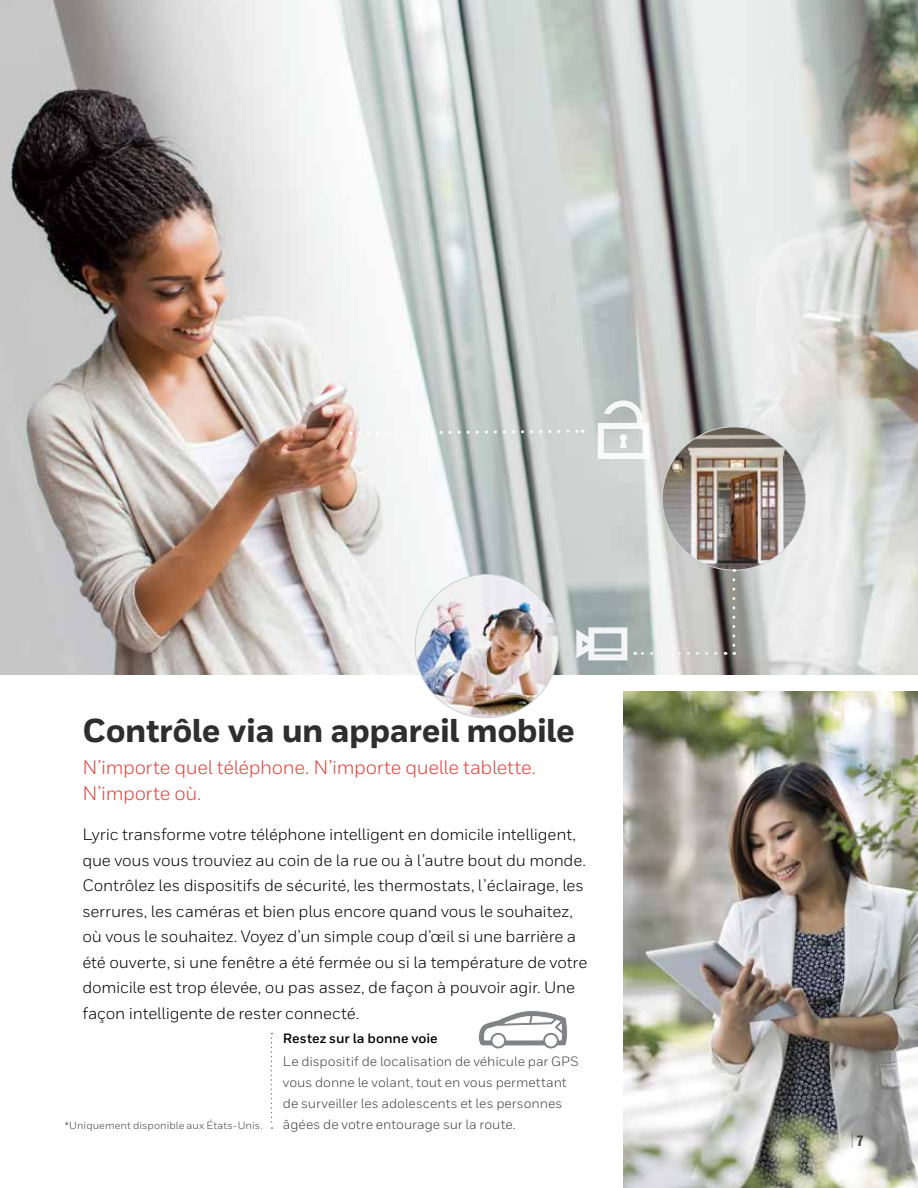
<style>
.page{position:relative;width:918px;height:1188px;background:#fff}
.page>*{position:absolute;margin:0;border:0;box-sizing:border-box;transform-origin:0 0}
.t1{font:800 33px "Honeywell Sans";letter-spacing:-.015em;color:#2e2e2f}
.t2{font:19.5px/25.5px "Honeywell Sans";letter-spacing:-.015em;color:#df413a}
.t3{font:300 18.75px "Honeywell Cond";color:#414042;scale:.8 1}
.t4{font:16.5px/25.5px "Honeywell Sans";letter-spacing:-.01em;color:#000}
.t5{font:13.5px/21px "Honeywell Sans";color:#414042}
.t6{font:700 13.5px "Honeywell Sans";color:#000}
.t7{font:10.5px "Honeywell Sans";letter-spacing:.005em;color:#414042}
.s1{font-weight:800;font-size:15px}
</style>
<div class="page">
<img style="left:1px;top:0;width:917px;height:675px">
<img style="left:0;top:0;width:1px;height:675px">
<img style="left:662px;top:427px;width:143px;height:143px;border-radius:72px">
<img style="left:623px;top:691px;width:295px;height:497px">
<svg style="left:576px;top:627px;width:51px;height:33px"></svg>
<svg style="left:350px;top:428px;width:233px;height:8px"></svg>
<svg style="left:598px;top:400px;width:51px;height:59px"></svg>
<img style="left:415px;top:575px;width:143px;height:143px;border-radius:72px">
<svg style="left:479px;top:1011px;width:88px;height:38px"></svg>
<svg style="left:271px;top:1033px;width:1px;height:96px"></svg>
<svg style="left:732px;top:580px;width:3px;height:75px"></svg>
<svg style="left:635px;top:652px;width:81px;height:3px"></svg>
<h1 class="t1" style="left:82px;top:711px;width:494px">Contrôle via un appareil mobile</h1>
<p class="t2" style="left:82px;top:755px;width:455px">N’importe quel téléphone. N’importe quelle tablette.<br>N’importe où.</p>
<p class="t4" style="left:82px;top:822px;width:506px">Lyric transforme votre téléphone intelligent en domicile intelligent, que vous vous trouviez au coin de la rue ou à l’autre bout du monde.<br>Contrôlez les dispositifs de sécurité, les thermostats, l’éclairage, les serrures, les caméras et bien plus encore quand vous le souhaitez, où vous le souhaitez. Voyez d’un simple coup d’œil si une barrière a été ouverte, si une fenêtre a été fermée ou si la température de votre domicile est trop élevée, ou pas assez, de façon à pouvoir agir. Une façon intelligente de rester connecté.</p>
<p class="t6" style="left:283px;top:1030px;width:156px">Restez sur la bonne voie</p>
<p class="t5" style="left:283px;top:1051px;width:297px">Le dispositif de localisation de véhicule par GPS vous donne le volant, tout en vous permettant de surveiller les adolescents et les personnes</p>
<p class="t7" style="left:65px;top:1119px;width:199px">*Uniquement disponible aux États-Unis.</p>
<p class="t5" style="left:283px;top:1114px;width:234px">âgées de votre entourage sur la route.</p>
<p class="t3" style="left:851px;top:1130px;width:18px">| <span class="s1">7</span></p>
</div>
